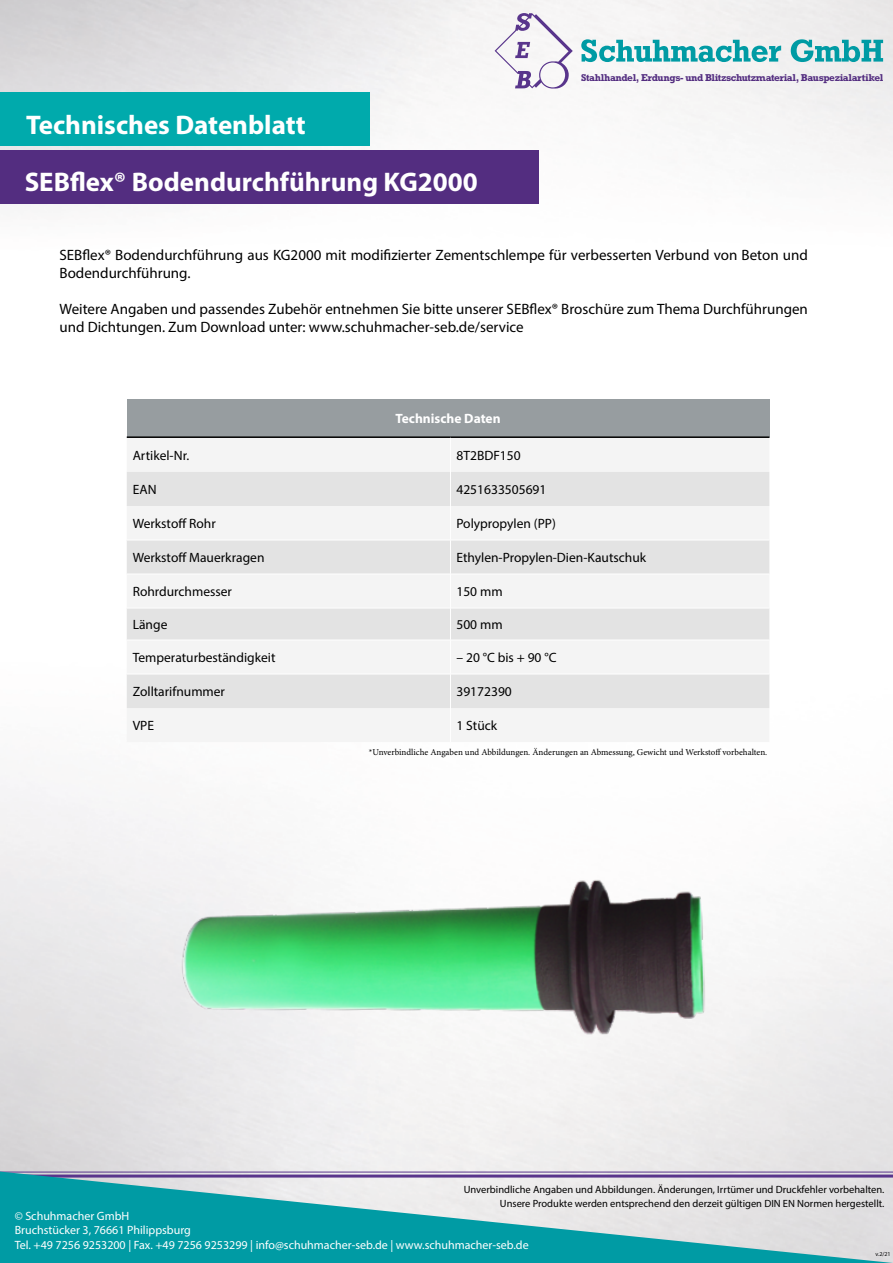
<style>
.page{position:relative;width:893px;height:1263px;background:#fff}
.page>*{position:absolute;margin:0;border:0;box-sizing:border-box;transform-origin:0 0}
.t1{font:700 27px "Myriad Pro";color:#fff}
.t2{font:15px/18px "Myriad Pro";color:#000}
.t3{font:13.5px "Myriad Pro";color:#000}
.t4{font:700 13.5px "Myriad Pro";color:#fff}
.t5{font:12px/14.4px "Myriad Pro";color:#fff}
.t6{font:10.5px "Myriad Pro";color:#000}
.t7{font:700 10.05px "Rockwell Std";letter-spacing:-.04em;color:#532d80}
.t8{font:9px "Minion Pro";letter-spacing:-.005em;color:#000}
.t9{font:6px "Myriad Pro";color:#020203}
</style>
<div class="page">
<img style="left:0;top:0;width:893px;height:1171px">
<svg style="left:0;top:1171px;width:893px;height:92px;background:#6db8c1"></svg>
<svg style="left:581px;top:39px;width:302px;height:23px"></svg>
<svg style="left:495px;top:13px;width:78px;height:76px"></svg>
<div style="left:0;top:150px;width:539px;height:53px;background:#532d80"></div>
<div style="left:0;top:92px;width:370px;height:54px;background:#00aaac"></div>
<div style="left:127px;top:399px;width:642px;height:38px;background:#979da0"></div>
<div style="left:127px;top:438px;width:642px;height:304px;background:#f4f4f4"></div>
<svg style="left:127px;top:472px;width:642px;height:236px;fill:#e3e3e3"></svg>
<hr style="left:127px;top:436px;width:323px;height:2px;background:#000">
<hr style="left:450px;top:436px;width:319px;height:2px;background:#000">
<hr style="left:450px;top:438px;width:1px;height:34px;background:#fff">
<hr style="left:450px;top:472px;width:1px;height:34px;background:#fff">
<hr style="left:450px;top:506px;width:1px;height:34px;background:#fff">
<hr style="left:127px;top:540px;width:323px;height:1px;background:#fff">
<hr style="left:450px;top:540px;width:319px;height:1px;background:#fff">
<hr style="left:450px;top:540px;width:1px;height:34px;background:#fff">
<hr style="left:127px;top:574px;width:323px;height:1px;background:#fff">
<hr style="left:450px;top:574px;width:319px;height:1px;background:#fff">
<hr style="left:450px;top:574px;width:1px;height:34px;background:#fff">
<hr style="left:127px;top:608px;width:323px;height:1px;background:#fff">
<hr style="left:450px;top:608px;width:319px;height:1px;background:#fff">
<hr style="left:450px;top:608px;width:1px;height:32px;background:#fff">
<hr style="left:127px;top:640px;width:323px;height:1px;background:#fff">
<hr style="left:450px;top:640px;width:319px;height:1px;background:#fff">
<hr style="left:450px;top:640px;width:1px;height:34px;background:#fff">
<hr style="left:127px;top:674px;width:323px;height:1px;background:#fff">
<hr style="left:450px;top:674px;width:319px;height:1px;background:#fff">
<hr style="left:450px;top:674px;width:1px;height:34px;background:#fff">
<hr style="left:450px;top:708px;width:1px;height:34px;background:#fff">
<img style="left:164px;top:838px;width:565px;height:220px">
<h1 class="t1" style="left:26px;top:108px;width:281px">Technisches Datenblatt</h1>
<h1 class="t1" style="left:25px;top:165px;width:454px">SEBflex® Bodendurchführung KG2000</h1>
<p class="t7" style="left:581px;top:72px;width:304px">Stahlhandel, Erdungs- und Blitzschutzmaterial, Bauspezialartikel</p>
<p class="t2" style="left:60px;top:246px;width:750px">SEBflex® Bodendurchführung aus KG2000 mit modifizierter Zementschlempe für verbesserten Verbund von Beton und<br>Bodendurchführung.</p>
<p class="t2" style="left:60px;top:300px;width:750px">Weitere Angaben und passendes Zubehör entnehmen Sie bitte unserer SEBflex® Broschüre zum Thema Durchführungen und Dichtungen. Zum Download unter: www.schuhmacher-seb.de/service</p>
<p class="t4" style="left:395px;top:410px;width:107px">Technische Daten</p>
<p class="t3" style="left:133px;top:447px;width:58px">Artikel-Nr.</p>
<p class="t3" style="left:456px;top:447px;width:66px">8T2BDF150</p>
<p class="t3" style="left:133px;top:481px;width:25px">EAN</p>
<p class="t3" style="left:456px;top:481px;width:92px">4251633505691</p>
<p class="t3" style="left:133px;top:515px;width:85px">Werkstoff Rohr</p>
<p class="t3" style="left:456px;top:515px;width:101px">Polypropylen (PP)</p>
<p class="t3" style="left:133px;top:549px;width:133px">Werkstoff Mauerkragen</p>
<p class="t3" style="left:456px;top:549px;width:191px">Ethylen-Propylen-Dien-Kautschuk</p>
<p class="t3" style="left:133px;top:583px;width:101px">Rohrdurchmesser</p>
<p class="t3" style="left:456px;top:583px;width:48px">150 mm</p>
<p class="t3" style="left:133px;top:616px;width:36px">Länge</p>
<p class="t3" style="left:456px;top:616px;width:48px">500 mm</p>
<p class="t3" style="left:133px;top:649px;width:144px">Temperaturbeständigkeit</p>
<p class="t3" style="left:456px;top:649px;width:102px">– 20 °C bis + 90 °C</p>
<p class="t3" style="left:133px;top:683px;width:94px">Zolltarifnummer</p>
<p class="t3" style="left:456px;top:683px;width:57px">39172390</p>
<p class="t3" style="left:133px;top:717px;width:23px">VPE</p>
<p class="t3" style="left:456px;top:717px;width:42px">1 Stück</p>
<p class="t8" style="left:369px;top:746px;width:400px">*Unverbindliche Angaben und Abbildungen. Änderungen an Abmessung, Gewicht und Werkstoff vorbehalten.</p>
<p class="t6" style="left:464px;top:1183px;width:422px">Unverbindliche Angaben und Abbildungen. Änderungen, Irrtümer und Druckfehler vorbehalten.</p>
<p class="t6" style="left:500px;top:1197px;width:386px">Unsere Produkte werden entsprechend den derzeit gültigen DIN EN Normen hergestellt.</p>
<p class="t5" style="left:15px;top:1208px;width:516px">© Schuhmacher GmbH<br>Bruchstücker 3, 76661 Philippsburg<br>Tel. +49 7256 9253200 | Fax. +49 7256 9253299 | info@schuhmacher-seb.de | www.schuhmacher-seb.de</p>
<p class="t9" style="left:875px;top:1250px;width:17px">v.2/21</p>
</div>
